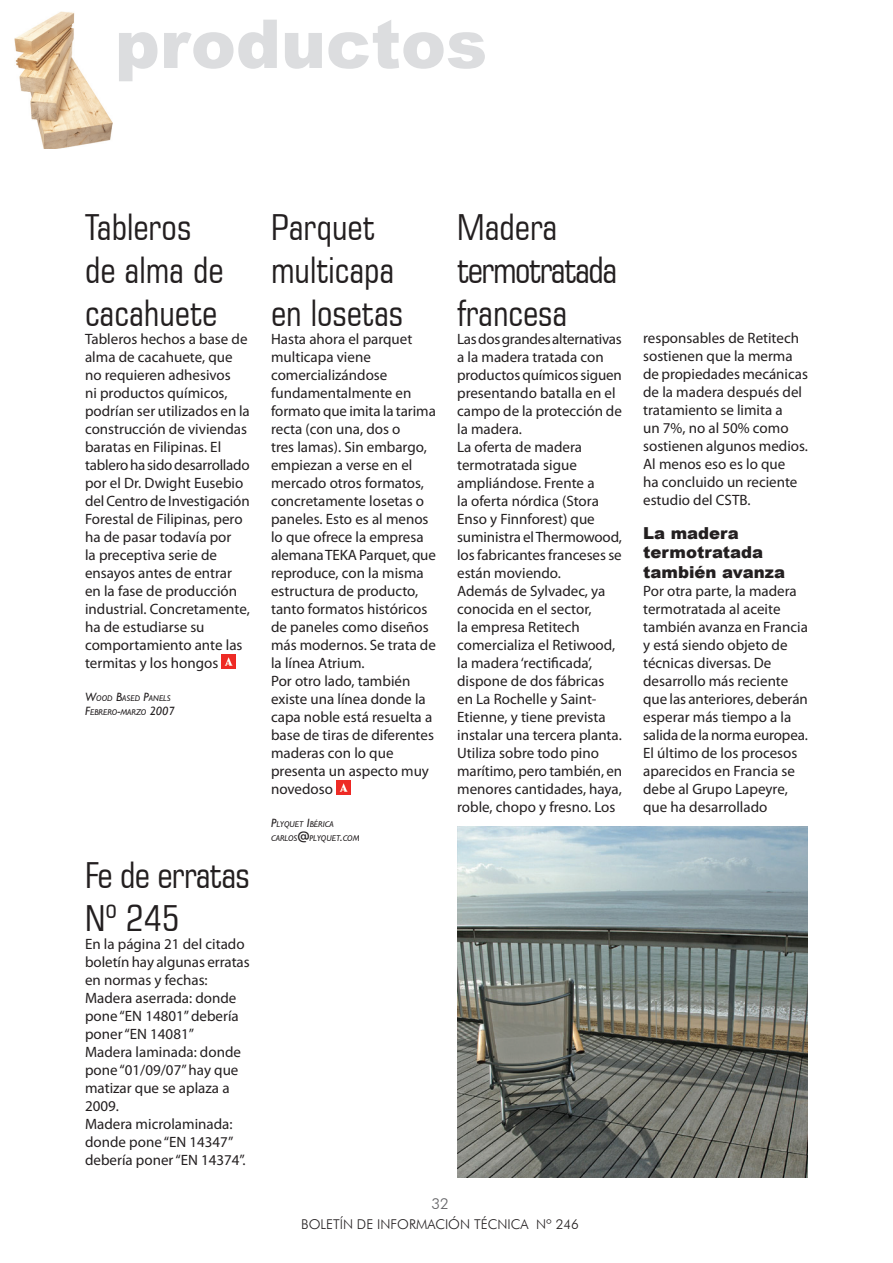
<style>
.page{position:relative;width:893px;height:1263px;background:#fff}
.page>*{position:absolute;margin:0;border:0;box-sizing:border-box;transform-origin:0 0}
.t1{font:900 67.5px "Arial";color:#dcdddf}
.t2{font:condensed 36px/43.2px "Square 721 BT";color:#231f20}
.t3{font:condensed 36px/43.2px "Square 721 BT";letter-spacing:-.02em;color:#231f20}
.t4{font:900 16.5px/19.5px "Arial";color:#231f20}
.t5{font:15px/18px "Myriad Pro";color:#231f20}
.t6{font:300 15px "Futura BT";color:#636366}
.t7{font:300 13.5px "Futura BT";color:#231f20}
.t8{font:italic 8.4px/14.4px "Gill Sans";color:#231f20}
.s1{font-size:12px}
</style>
<div class="page">
<img style="left:14px;top:11px;width:99px;height:138px">
<img style="left:222px;top:654px;width:13px;height:14px">
<img style="left:336px;top:780px;width:14px;height:14px">
<img style="left:457px;top:826px;width:351px;height:352px">
<h1 class="t1" style="left:115px;top:-5px;width:374px">productos</h1>
<h2 class="t2" style="left:85px;top:205px;width:140px">Tableros de alma de cacahuete</h2>
<p class="t5" style="left:85px;top:330px;width:166px">Tableros hechos a base de alma de cacahuete, que no requieren adhesivos<br>ni productos químicos, podrían ser utilizados en la construcción de viviendas baratas en Filipinas. El tablero ha sido desarrollado por el Dr. Dwight Eusebio del Centro de Investigación<br>Forestal de Filipinas, pero ha de pasar todavía por<br>la preceptiva serie de ensayos antes de entrar en la fase de producción industrial. Concretamente, ha de estudiarse su comportamiento ante las termitas y los hongos</p>
<p class="t8" style="left:85px;top:691px;width:91px"><span class="s1">W</span>OOD <span class="s1">B</span>ASED <span class="s1">P</span>ANELS<br><span class="s1">F</span>EBRERO<span class="s1">-</span>MARZO <span class="s1">2007</span></p>
<h2 class="t3" style="left:85px;top:853px;width:166px">Fe de erratas<br>Nº 245</h2>
<p class="t5" style="left:85px;top:935px;width:166px">En la página 21 del citado boletín hay algunas erratas en normas y fechas:<br>Madera aserrada: donde pone “EN 14801” debería poner “EN 14081”<br>Madera laminada: donde pone “01/09/07” hay que matizar que se aplaza a<br>2009.<br>Madera microlaminada: donde pone “EN 14347” debería poner “EN 14374”.</p>
<h2 class="t2" style="left:271px;top:205px;width:134px">Parquet multicapa en losetas</h2>
<p class="t5" style="left:271px;top:330px;width:166px">Hasta ahora el parquet multicapa viene comercializándose fundamentalmente en formato que imita la tarima recta (con una, dos o<br>tres lamas). Sin embargo, empiezan a verse en el mercado otros formatos, concretamente losetas o paneles. Esto es al menos lo que ofrece la empresa alemana TEKA Parquet, que reproduce, con la misma estructura de producto, tanto formatos históricos de paneles como diseños más modernos. Se trata de la línea Atrium.<br>Por otro lado, también existe una línea donde la capa noble está resuelta a base de tiras de diferentes maderas con lo que presenta un aspecto muy novedoso</p>
<p class="t8" style="left:271px;top:817px;width:90px"><span class="s1">P</span>LYQUET <span class="s1">I</span>BÉRICA<br>CARLOS<span class="s1">@</span>PLYQUET<span class="s1">.</span>COM</p>
<h2 class="t2" style="left:457px;top:205px;width:162px">Madera termotratada francesa</h2>
<p class="t5" style="left:457px;top:330px;width:166px">Las dos grandes alternativas a la madera tratada con productos químicos siguen presentando batalla en el campo de la protección de la madera.<br>La oferta de madera termotratada sigue ampliándose. Frente a<br>la oferta nórdica (Stora<br>Enso y Finnforest) que suministra el Thermowood, los fabricantes franceses se están moviendo.<br>Además de Sylvadec, ya conocida en el sector,<br>la empresa Retitech comercializa el Retiwood, la madera ‘rectificada’, dispone de dos fábricas en La Rochelle y Saint-<br>Etienne, y tiene prevista instalar una tercera planta.<br>Utiliza sobre todo pino marítimo, pero también, en menores cantidades, haya, roble, chopo y fresno. Los</p>
<p class="t5" style="left:643px;top:329px;width:166px">responsables de Retitech sostienen que la merma de propiedades mecánicas de la madera después del tratamiento se limita a<br>un 7%, no al 50% como sostienen algunos medios.<br>Al menos eso es lo que<br>ha concluido un reciente estudio del CSTB.</p>
<p class="t4" style="left:643px;top:523px;width:143px">La madera termotratada también avanza</p>
<p class="t5" style="left:643px;top:582px;width:166px">Por otra parte, la madera termotratada al aceite también avanza en Francia y está siendo objeto de técnicas diversas. De desarrollo más reciente que las anteriores, deberán esperar más tiempo a la salida de la norma europea.<br>El último de los procesos aparecidos en Francia se debe al Grupo Lapeyre, que ha desarrollado</p>
<p class="t6" style="left:431px;top:1195px;width:19px">32</p>
<p class="t7" style="left:301px;top:1216px;width:279px">BOLETÍN DE INFORMACIÓN TÉCNICA Nº 246</p>
</div>
